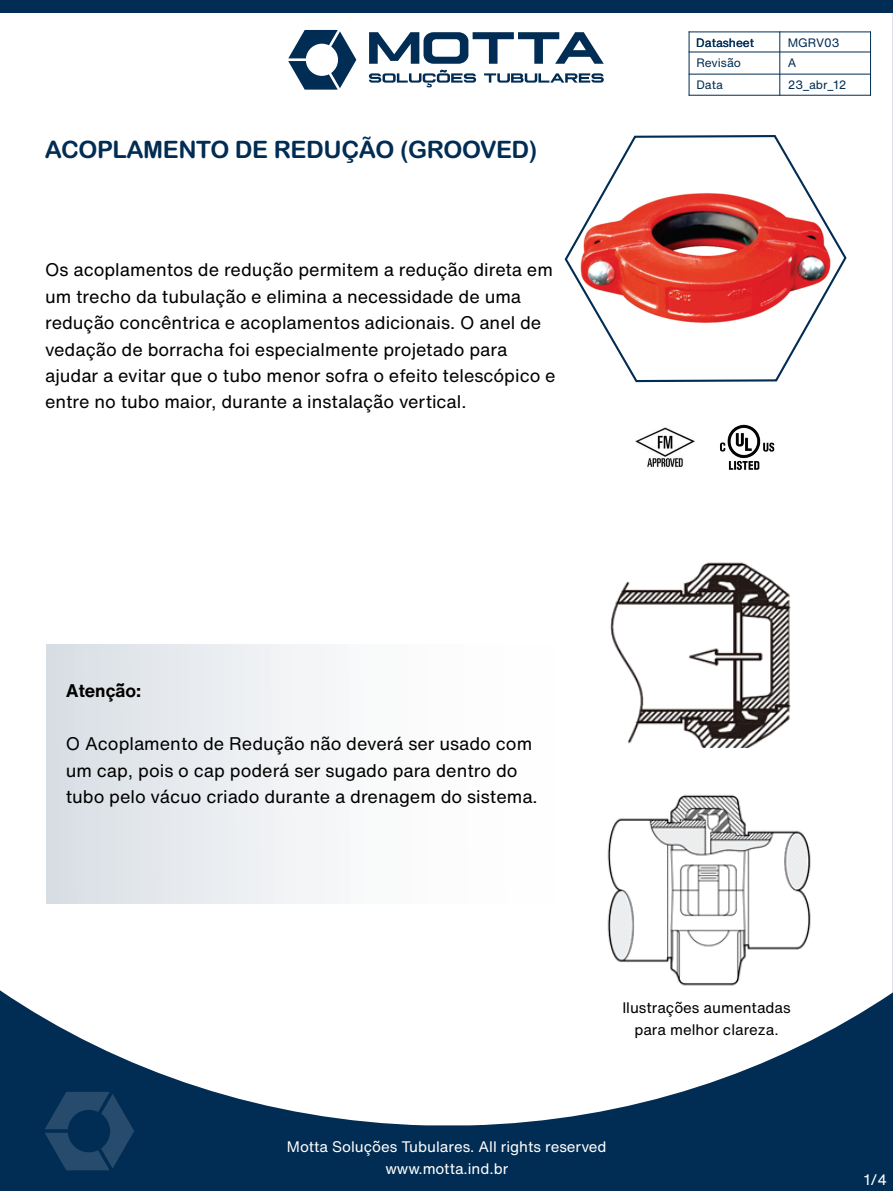
<style>
.page{position:relative;width:893px;height:1191px;background:#012c53}
.page>*{position:absolute;margin:0;border:0;box-sizing:border-box;transform-origin:0 0}
.t1{font:24px "Arial Rounded MT Bold";letter-spacing:-.02em;color:#012c53}
.t2{font:18px/26.4px "Helvetica Now Text";color:#000}
.t3{font:700 18px "Helvetica Now Text";color:#000}
.t4{font:15px/22px "Helvetica Now Text";color:#fff;text-align:center}
.t5{font:15px/22px "Helvetica Now Text";color:#000;text-align:center}
.t6{font:12px/21.1px "Helvetica Now Text";color:#012c53}
</style>
<div class="page">
<div style="left:0;top:13px;width:893px;height:1112px;background:#fff"></div>
<svg style="left:369px;top:70px;width:107px;height:17px"></svg>
<svg style="left:484px;top:73px;width:120px;height:10px"></svg>
<svg style="left:369px;top:32px;width:235px;height:32px"></svg>
<svg style="left:288px;top:30px;width:68px;height:60px"></svg>
<svg style="left:563px;top:134px;width:285px;height:249px;background:#e7b9b7"></svg>
<div style="left:46px;top:644px;width:510px;height:259px;background:linear-gradient(to right,#dbe1e6,#fff)"></div>
<img style="left:630px;top:423px;width:72px;height:47px">
<img style="left:704px;top:424px;width:86px;height:46px">
<img style="left:593px;top:549px;width:216px;height:207px">
<img style="left:596px;top:784px;width:225px;height:209px">
<hr style="left:689px;top:31px;width:1px;height:65px;background:#012c53">
<hr style="left:779px;top:31px;width:1px;height:65px;background:#012c53">
<hr style="left:870px;top:31px;width:1px;height:65px;background:#012c53">
<hr style="left:689px;top:95px;width:182px;height:1px;background:#012c53">
<hr style="left:689px;top:74px;width:182px;height:1px;background:#012c53">
<hr style="left:689px;top:52px;width:182px;height:1px;background:#012c53">
<hr style="left:689px;top:31px;width:182px;height:1px;background:#012c53">
<svg style="left:45px;top:1091px;width:89px;height:79px"></svg>
<h1 class="t1" style="left:45px;top:140px;width:494px">ACOPLAMENTO DE REDUÇÃO (GROOVED)</h1>
<p class="t2" style="left:45px;top:256px;width:512px">Os acoplamentos de redução permitem a redução direta em um trecho da tubulação e elimina a necessidade de uma redução concêntrica e acoplamentos adicionais. O anel de vedação de borracha foi especialmente projetado para ajudar a evitar que o tubo menor sofra o efeito telescópico e entre no tubo maior, durante a instalação vertical.</p>
<p class="t6" style="left:696px;top:32px;width:59px">Datasheet<br>Revisão<br>Data</p>
<p class="t6" style="left:788px;top:32px;width:60px">MGRV03<br>A<br>23_abr_12</p>
<p class="t3" style="left:66px;top:681px;width:77px">Atenção:</p>
<p class="t2" style="left:66px;top:730px;width:473px">O Acoplamento de Redução não deverá ser usado com um cap, pois o cap poderá ser sugado para dentro do tubo pelo vácuo criado durante a drenagem do sistema.</p>
<p class="t5" style="left:622px;top:996px;width:170px">Ilustrações aumentadas para melhor clareza.</p>
<p class="t4" style="left:287px;top:1135px;width:321px">Motta Soluções Tubulares. All rights reserved www.motta.ind.br</p>
<p class="t4" style="left:864px;top:1167px;width:25px">1/4</p>
</div>
